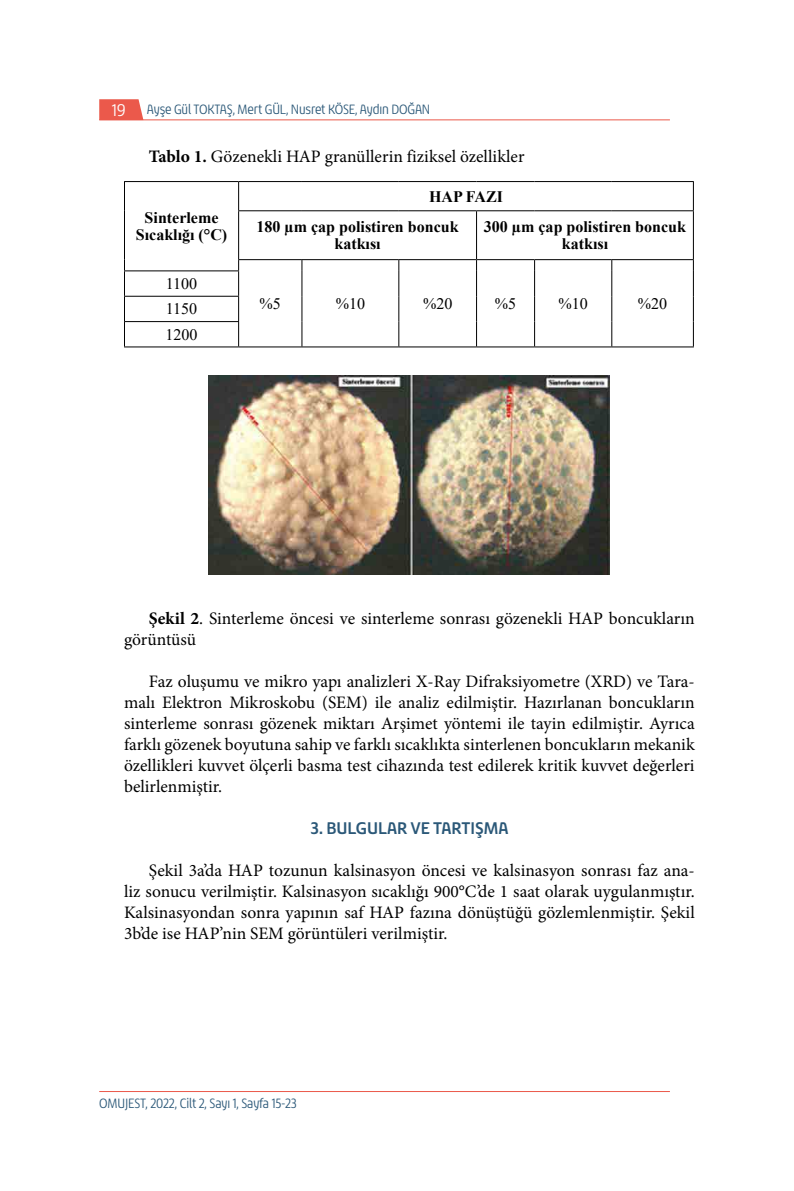
<style>
.page{position:relative;width:794px;height:1191px;background:#fff}
.page>*{position:absolute;margin:0;border:0;box-sizing:border-box;transform-origin:0 0}
.t1{font:17.5px/21px "Minion Pro";color:#000;text-align:justify}
.t2{font:17.5px "Chypre Nor Bol";color:#2b5878}
.t3{font:700 16.1px/17.3px "Times New Roman";color:#000;text-align:center}
.t4{font:16.1px/25.4px "Times New Roman";color:#000;text-align:justify}
.t5{font:14px "Chypre Con Boo";letter-spacing:-.01em;color:#2b5878}
.s1{font-family:"Chypre Nor Boo";font-size:17.5px;color:#fff}
.s2{font-weight:700}
</style>
<div class="page">
<hr style="left:99px;top:1091px;width:571px;height:1px;background:#eb594b">
<svg style="left:99px;top:99px;width:44px;height:21px"></svg>
<hr style="left:99px;top:120px;width:571px;height:1px;background:#eb594b">
<hr style="left:124px;top:181px;width:115px;height:1px;background:#000">
<svg style="left:124px;top:182px;width:1px;height:29px"></svg>
<hr style="left:124px;top:211px;width:1px;height:49px;background:#000">
<hr style="left:239px;top:181px;width:63px;height:1px;background:#000">
<svg style="left:238px;top:182px;width:1px;height:28px"></svg>
<hr style="left:302px;top:181px;width:97px;height:1px;background:#000">
<hr style="left:399px;top:181px;width:77px;height:1px;background:#000">
<hr style="left:476px;top:181px;width:58px;height:1px;background:#000">
<hr style="left:534px;top:181px;width:78px;height:1px;background:#000">
<hr style="left:612px;top:181px;width:82px;height:1px;background:#000">
<svg style="left:693px;top:182px;width:1px;height:28px"></svg>
<hr style="left:238px;top:210px;width:64px;height:1px;background:#000">
<hr style="left:238px;top:211px;width:1px;height:48px;background:#000">
<hr style="left:302px;top:210px;width:97px;height:1px;background:#000">
<hr style="left:399px;top:210px;width:77px;height:1px;background:#000">
<hr style="left:476px;top:210px;width:58px;height:1px;background:#000">
<hr style="left:476px;top:211px;width:1px;height:48px;background:#000">
<hr style="left:534px;top:210px;width:78px;height:1px;background:#000">
<hr style="left:612px;top:210px;width:82px;height:1px;background:#000">
<hr style="left:693px;top:211px;width:1px;height:48px;background:#000">
<hr style="left:238px;top:259px;width:64px;height:1px;background:#000">
<hr style="left:302px;top:259px;width:97px;height:1px;background:#000">
<hr style="left:399px;top:259px;width:77px;height:1px;background:#000">
<hr style="left:476px;top:259px;width:58px;height:1px;background:#000">
<hr style="left:534px;top:259px;width:78px;height:1px;background:#000">
<hr style="left:612px;top:259px;width:82px;height:1px;background:#000">
<svg style="left:301px;top:260px;width:1px;height:86px"></svg>
<svg style="left:398px;top:260px;width:1px;height:86px"></svg>
<svg style="left:476px;top:260px;width:1px;height:86px"></svg>
<svg style="left:534px;top:260px;width:1px;height:86px"></svg>
<svg style="left:611px;top:260px;width:1px;height:86px"></svg>
<svg style="left:693px;top:260px;width:1px;height:86px"></svg>
<hr style="left:239px;top:346px;width:63px;height:1px;background:#000">
<hr style="left:302px;top:346px;width:97px;height:1px;background:#000">
<hr style="left:399px;top:346px;width:77px;height:1px;background:#000">
<hr style="left:476px;top:346px;width:58px;height:1px;background:#000">
<hr style="left:534px;top:346px;width:78px;height:1px;background:#000">
<hr style="left:612px;top:346px;width:82px;height:1px;background:#000">
<hr style="left:124px;top:270px;width:115px;height:1px;background:#000">
<hr style="left:124px;top:296px;width:115px;height:1px;background:#000">
<hr style="left:124px;top:321px;width:115px;height:1px;background:#000">
<svg style="left:124px;top:260px;width:1px;height:86px"></svg>
<svg style="left:238px;top:260px;width:1px;height:86px"></svg>
<hr style="left:124px;top:346px;width:115px;height:1px;background:#000">
<img style="left:209px;top:376px;width:401px;height:198px">
<p class="t5" style="left:112px;top:101px;width:320px"><span class="s1">19</span> Ayşe Gül TOKTAŞ, Mert GÜL, Nusret KÖSE, Aydın DOĞAN</p>
<p class="t1" style="left:149px;top:146px;width:377px"><span class="s2">Tablo 1.</span> Gözenekli HAP granüllerin fiziksel özellikler</p>
<p class="t3" style="left:136px;top:208px;width:93px">Sinterleme<br>Sıcaklığı (°C)</p>
<p class="t4" style="left:165px;top:270px;width:34px">1100<br>1150<br>1200</p>
<p class="t3" style="left:256px;top:180px;width:248px;line-height:30.4px;text-align:left;text-indent:172px">HAP FAZI<br>180 µm çap polistiren boncuk</p>
<p class="t3" style="left:334px;top:235px;width:48px">katkısı</p>
<p class="t3" style="left:484px;top:217px;width:204px">300 µm çap polistiren boncuk katkısı</p>
<p class="t4" style="left:260px;top:290px;width:23px">%5</p>
<p class="t4" style="left:336px;top:290px;width:31px">%10</p>
<p class="t4" style="left:423px;top:290px;width:31px">%20</p>
<p class="t4" style="left:495px;top:290px;width:23px">%5</p>
<p class="t4" style="left:558px;top:290px;width:31px">%10</p>
<p class="t4" style="left:638px;top:290px;width:31px">%20</p>
<p class="t1" style="left:124px;top:608px;width:572px;text-indent:25px"><span class="s2">Şekil 2</span>. Sinterleme öncesi ve sinterleme sonrası gözenekli HAP boncukların görüntüsü</p>
<p class="t1" style="left:124px;top:671px;width:572px;text-indent:25px">Faz oluşumu ve mikro yapı analizleri X-Ray Difraksiyometre (XRD) ve Tara&shy;malı Elektron Mikroskobu (SEM) ile analiz edilmiştir. Hazırlanan boncukların sinterleme sonrası gözenek miktarı Arşimet yöntemi ile tayin edilmiştir. Ayrıca farklı gözenek boyutuna sahip ve farklı sıcaklıkta sinterlenen boncukların mekanik özellikleri kuvvet ölçerli basma test cihazında test edilerek kritik kuvvet değerleri belirlenmiştir.</p>
<p class="t2" style="left:310px;top:817px;width:199px">3. BULGULAR VE TARTIŞMA</p>
<p class="t1" style="left:124px;top:860px;width:572px;text-indent:25px">Şekil 3a’da HAP tozunun kalsinasyon öncesi ve kalsinasyon sonrası faz ana&shy;liz sonucu verilmiştir. Kalsinasyon sıcaklığı 900°C’de 1 saat olarak uygulanmıştır.<br>Kalsinasyondan sonra yapının saf HAP fazına dönüştüğü gözlemlenmiştir. Şekil 3b’de ise HAP’nin SEM görüntüleri verilmiştir.</p>
<p class="t5" style="left:99px;top:1095px;width:199px">OMUJEST, 2022, Cilt 2, Sayı 1, Sayfa 15-23</p>
</div>
